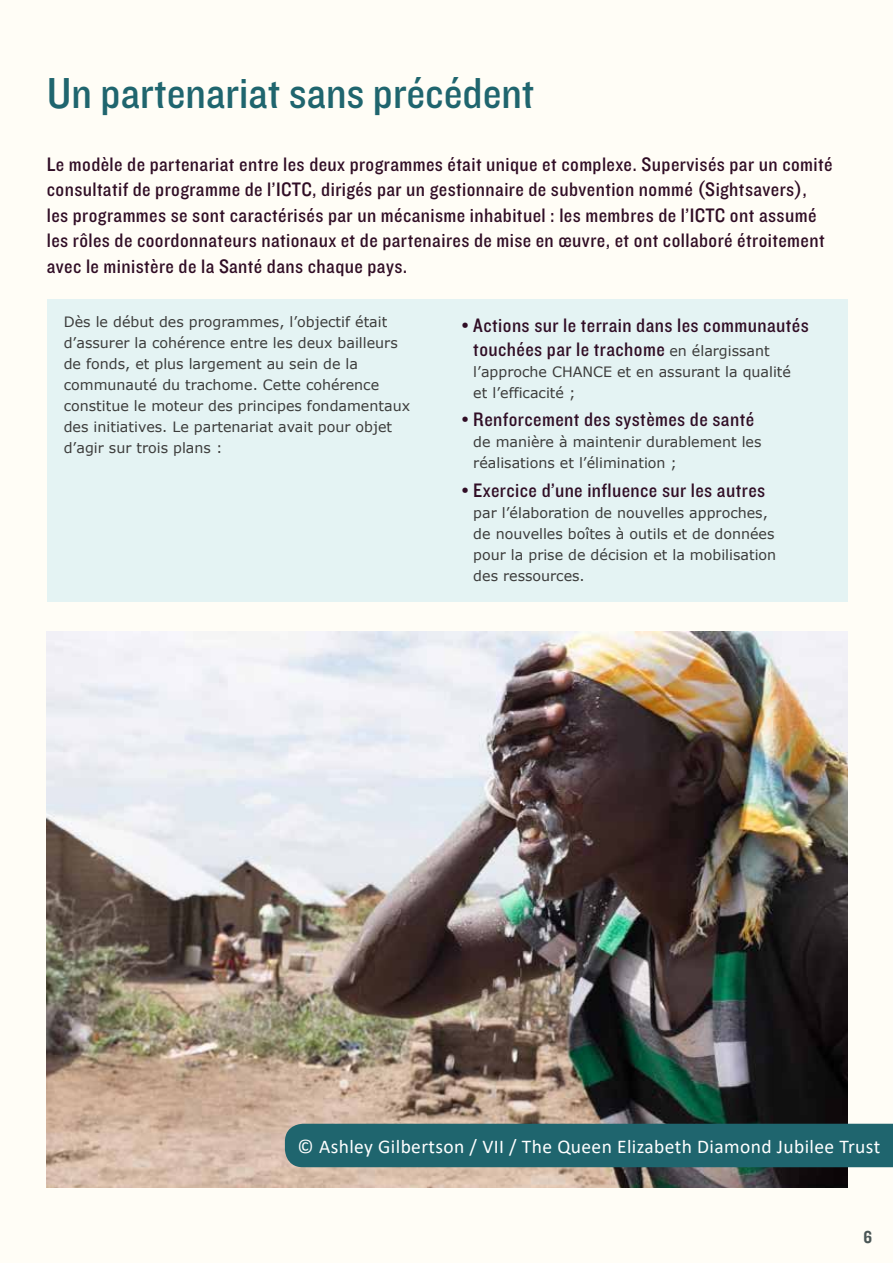
<style>
.page{position:relative;width:893px;height:1263px;background:#fffdf6}
.page>*{position:absolute;margin:0;border:0;box-sizing:border-box;transform-origin:0 0}
.t1{font:45px "Knockout 30 Junior Welterwt";color:#1f656e}
.t2{font:20.25px/25.5px "Knockout 30 Junior Welterwt";letter-spacing:.02em;color:#300d25}
.t3{font:19.5px "Calibri";letter-spacing:.02em;color:#fff}
.t4{font:18px "Knockout 50 Welterweight";color:#4a5656}
.t5{font:14.25px/21px "Verdana";color:#3c3c3b}
.s1{font-family:"Verdana";font-size:14.25px;color:#3c3c3b}
</style>
<div class="page">
<div style="left:47px;top:299px;width:800px;height:303px;background:#e4f3f3"></div>
<img style="left:47px;top:631px;width:800px;height:557px">
<div style="left:285px;top:1124px;width:608px;height:43px;background:#1f656e"></div>
<h1 class="t1" style="left:47px;top:63px;width:489px">Un partenariat sans précédent</h1>
<p class="t2" style="left:47px;top:150px;width:787px">Le modèle de partenariat entre les deux programmes était unique et complexe. Supervisés par un comité consultatif de programme de l’ICTC, dirigés par un gestionnaire de subvention nommé (Sightsavers), les programmes se sont caractérisés par un mécanisme inhabituel : les membres de l’ICTC ont assumé les rôles de coordonnateurs nationaux et de partenaires de mise en œuvre, et ont collaboré étroitement avec le ministère de la Santé dans chaque pays.</p>
<p class="t5" style="left:64px;top:311px;width:348px">Dès le début des programmes, l’objectif était d’assurer la cohérence entre les deux bailleurs de fonds, et plus largement au sein de la communauté du trachome. Cette cohérence constitue le moteur des principes fondamentaux des initiatives. Le partenariat avait pour objet d’agir sur trois plans :</p>
<p class="t2" style="left:473px;top:312px;width:337px;line-height:24px;text-indent:-11px">• Actions sur le terrain dans les communautés touchées par le trachome <span class="s1">en élargissant</span></p>
<p class="t5" style="left:473px;top:361px;width:319px">l’approche CHANCE et en assurant la qualité et l’efficacité ;</p>
<p class="t2" style="left:462px;top:406px;width:294px">• Renforcement des systèmes de santé</p>
<p class="t5" style="left:473px;top:431px;width:290px">de manière à maintenir durablement les réalisations et l’élimination ;</p>
<p class="t2" style="left:462px;top:476px;width:305px">• Exercice d’une influence sur les autres</p>
<p class="t5" style="left:473px;top:502px;width:304px">par l’élaboration de nouvelles approches, de nouvelles boîtes à outils et de données pour la prise de décision et la mobilisation des ressources.</p>
<p class="t3" style="left:298px;top:1133px;width:584px">© Ashley Gilbertson / VII / The Queen Elizabeth Diamond Jubilee Trust</p>
<p class="t4" style="left:863px;top:1225px;width:10px">6</p>
</div>
